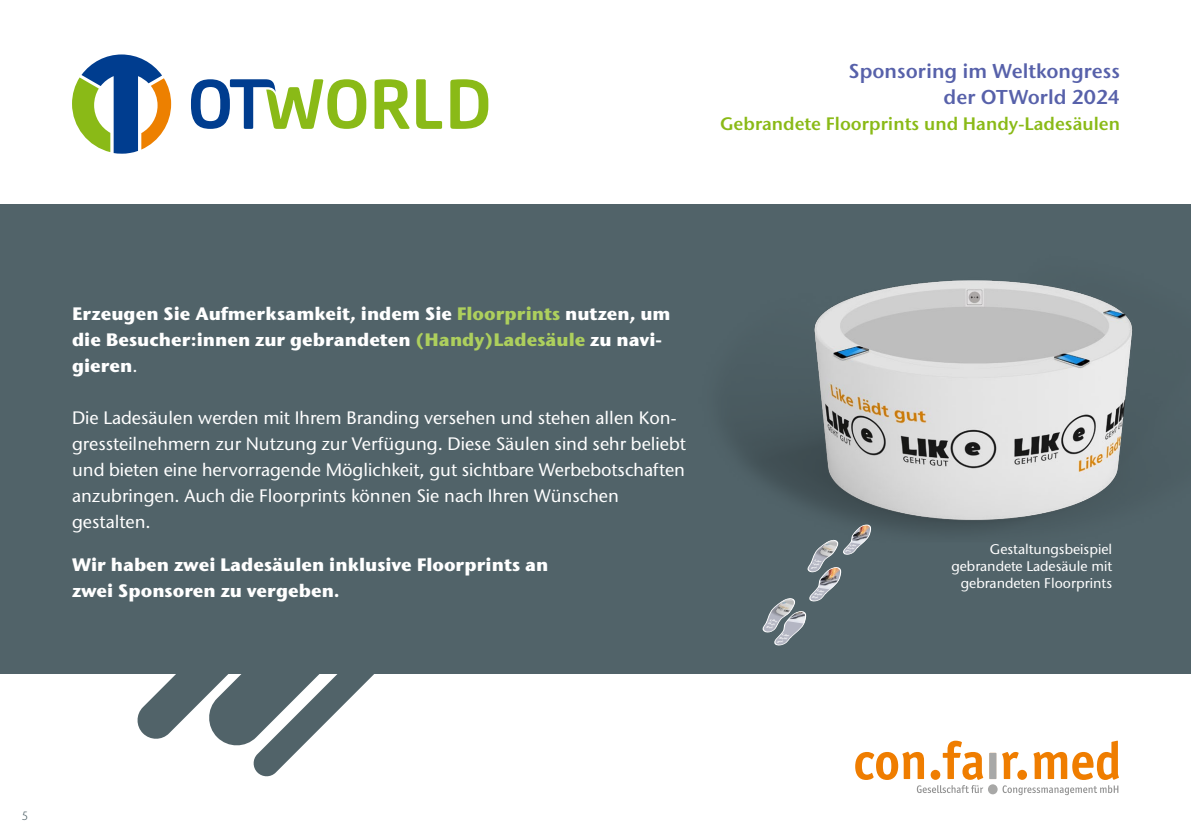
<style>
.page{position:relative;width:1191px;height:840px;background:#fff}
.page>*{position:absolute;margin:0;border:0;box-sizing:border-box;transform-origin:0 0}
.t1{font:600 20px/26px "Stone Sans ITC Std";color:#5761aa;text-align:right}
.t2{font:500 18px/26px "Stone Sans ITC Std";color:#fff}
.t3{font:700 18px/26px "Stone Sans ITC Std";color:#fff}
.t4{font:600 18px "Stone Sans ITC Std";color:#8aba17}
.t5{font:500 14px/16.8px "Stone Sans ITC Std";color:#fff;text-align:right}
.t6{font:300 12px "Stone Sans IIITC Std";color:#516369}
.t7{font:italic 700 2.8px/3.4px "Gill Sans";color:#fff;scale:1.3 1}
.t8{font:italic 700 2.6px "Gill Sans";color:#fff;scale:1.3 1}
.s1{color:#adcf5d}
.s2{font-weight:500}
</style>
<div class="page">
<svg style="left:136px;top:673px;width:244px;height:104px"></svg>
<div style="left:0;top:205px;width:1191px;height:468px;background:#516369"></div>
<svg style="left:374px;top:79px;width:36px;height:50px"></svg>
<svg style="left:450px;top:79px;width:38px;height:50px"></svg>
<svg style="left:416px;top:79px;width:26px;height:50px"></svg>
<svg style="left:191px;top:79px;width:175px;height:50px"></svg>
<svg style="left:72px;top:54px;width:99px;height:100px"></svg>
<svg style="left:1002px;top:740px;width:117px;height:54px"></svg>
<svg style="left:855px;top:740px;width:128px;height:52px"></svg>
<div style="left:989px;top:752px;width:7px;height:26px;background:#a8a8a7"></div>
<svg style="left:988px;top:783px;width:9px;height:10px"></svg>
<img style="left:733px;top:280px;width:400px;height:252px">
<svg style="left:757px;top:523px;width:119px;height:123px"></svg>
<p class="t1" style="left:849px;top:58px;width:273px">Sponsoring im Weltkongress der OTWorld 2024</p>
<p class="t4" style="left:720px;top:113px;width:401px">Gebrandete Floorprints und Handy-Ladesäulen</p>
<p class="t3" style="left:72px;top:300px;width:600px">Erzeugen Sie Aufmerksamkeit, indem Sie <span class="s1">Floorprints</span> nutzen, um die Besucher:innen zur gebrandeten <span class="s1">(Handy)Ladesäule</span> zu navi&shy;gieren<span class="s2">.</span></p>
<p class="t2" style="left:72px;top:404px;width:615px">Die Ladesäulen werden mit Ihrem Branding versehen und stehen allen Kon&shy;gressteilnehmern zur Nutzung zur Verfügung. Diese Säulen sind sehr beliebt und bieten eine hervorragende Möglichkeit, gut sichtbare Werbebotschaften anzubringen. Auch die Floorprints können Sie nach Ihren Wünschen gestalten.</p>
<p class="t3" style="left:72px;top:551px;width:478px">Wir haben zwei Ladesäulen inklusive Floorprints an zwei Sponsoren zu vergeben.</p>
<p class="t7" style="left:768px;top:617px;width:9px;text-indent:2px;rotate:9deg">Like lädt gut</p>
<p class="t7" style="left:782px;top:632px;width:7px;rotate:9deg">Like</p>
<p class="t7" style="left:779px;top:635px;width:7px;rotate:9deg">geht</p>
<p class="t7" style="left:812px;top:558px;width:8px;text-indent:2px;rotate:9deg">Like lädt gut</p>
<p class="t7" style="left:817px;top:588px;width:7px;rotate:9deg">Like</p>
<p class="t7" style="left:814px;top:591px;width:7px;rotate:9deg">geht</p>
<p class="t8" style="left:850px;top:543px;width:6px;rotate:9deg">Like</p>
<p class="t8" style="left:848px;top:545px;width:7px;rotate:9deg">geht</p>
<p class="t5" style="left:951px;top:540px;width:162px">Gestaltungsbeispiel gebrandete Ladesäule mit gebrandeten Floorprints</p>
<p class="t6" style="left:22px;top:808px;width:8px">5</p>
</div>
